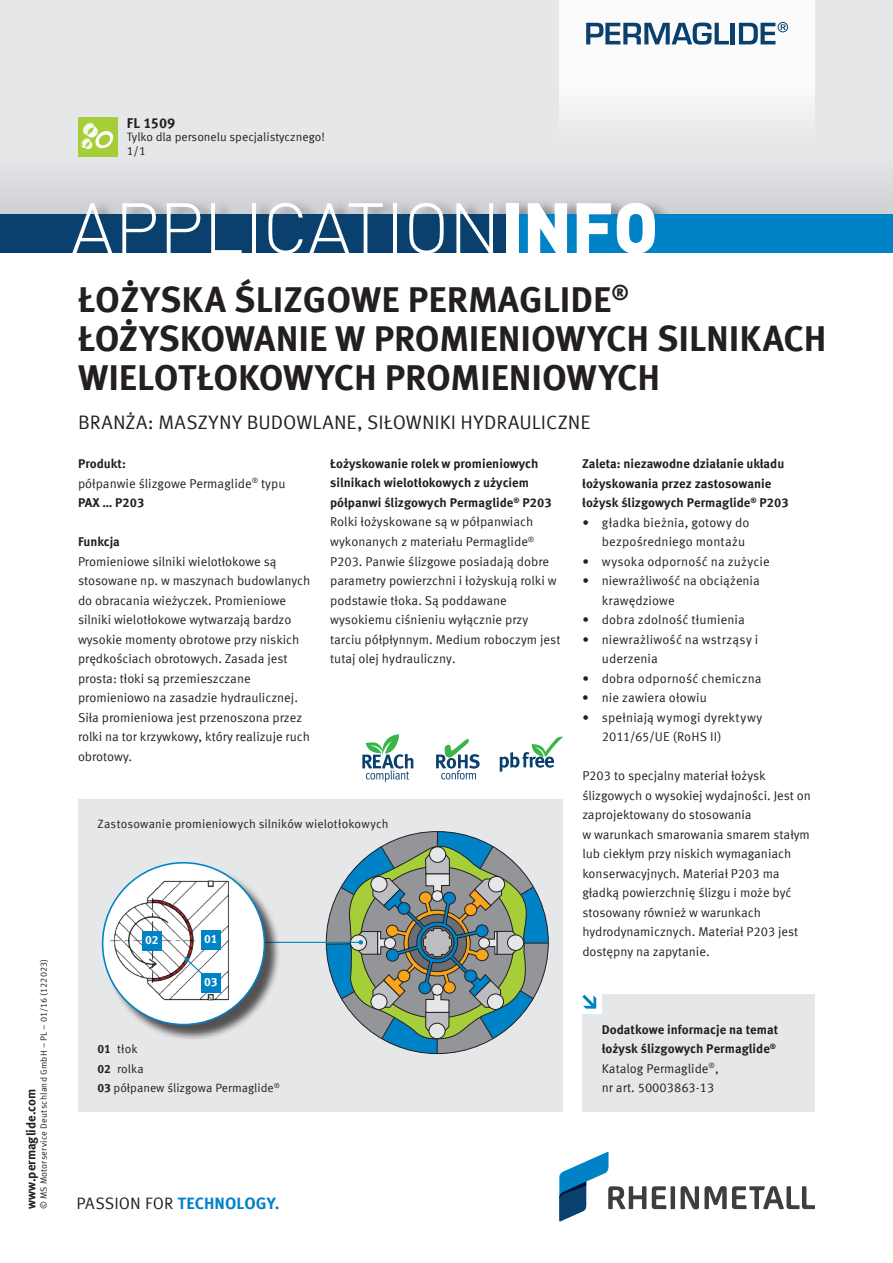
<style>
.page{position:relative;width:893px;height:1263px;background:#fff}
.page>*{position:absolute;margin:0;border:0;box-sizing:border-box;transform-origin:0 0}
.t1{font:300 70.5px "DIN Pro";color:#fff}
.t2{font:700 36px/39px "Meta Offc Pro";letter-spacing:-.005em;color:#231f20}
.t3{font:19.5px "Meta Offc Pro Norm";color:#231f20}
.t4{font:700 16.5px "Meta Offc Pro";letter-spacing:.005em;color:#0082c7}
.t5{font:700 14.25px "Meta Offc Pro";color:#231f20}
.t6{font:12.75px/19.5px "Meta Offc Pro Norm";color:#231f20}
.t7{font:700 12.75px/19.5px "Meta Offc Pro";color:#231f20}
.t8{font:12px/19.5px "Meta Offc Pro Norm";color:#231f20}
.t9{font:700 12px "Meta Offc Pro";color:#fff}
.t10{font:9px "Meta Offc Pro Norm";letter-spacing:.02em;color:#231f20}
.s1{font-weight:900}
.s2{font-family:"Meta Offc Pro";font-weight:700}
.s3{font-family:"Meta Offc Pro Norm";font-weight:400;color:#231f20}
</style>
<div class="page">
<div style="left:0;top:0;width:893px;height:224px;background:#e6e7e9"></div>
<div style="left:0;top:156px;width:893px;height:58px;background:#dcdde0"></div>
<div style="left:74px;top:198px;width:600px;height:16px;background:#231f20;opacity:.4"></div>
<div style="left:0;top:214px;width:893px;height:39px;background:#09406e"></div>
<div style="left:507px;top:214px;width:386px;height:39px;background:#0082c7"></div>
<div style="left:78px;top:117px;width:39px;height:39px;background:#a6ce39"></div>
<svg style="left:81px;top:122px;width:33px;height:28px"></svg>
<div style="left:559px;top:0;width:256px;height:142px;background:linear-gradient(to bottom,#fff,#edeeef)"></div>
<svg style="left:586px;top:22px;width:143px;height:23px;background:#89a3b8"></svg>
<hr style="left:731px;top:23px;width:4px;height:21px;background:#09406e">
<svg style="left:739px;top:22px;width:49px;height:22px"></svg>
<svg style="left:559px;top:1151px;width:256px;height:70px"></svg>
<div style="left:78px;top:800px;width:485px;height:312px;background:#e6e7e9"></div>
<svg style="left:436px;top:739px;width:44px;height:40px"></svg>
<svg style="left:500px;top:737px;width:63px;height:35px"></svg>
<svg style="left:362px;top:734px;width:51px;height:48px"></svg>
<hr style="left:264px;top:942px;width:97px;height:1px;background:#0082c7">
<svg style="left:326px;top:831px;width:222px;height:222px"></svg>
<div style="left:104px;top:864px;width:177px;height:177px;background:#231f20;opacity:.75"></div>
<div style="left:103px;top:863px;width:161px;height:161px;background:#fff;border-radius:50%"></div>
<img style="left:103px;top:864px;width:138px;height:159px">
<div style="left:201px;top:930px;width:20px;height:19px;background:#0082c7"></div>
<div style="left:142px;top:931px;width:20px;height:19px;background:#0082c7"></div>
<div style="left:201px;top:973px;width:20px;height:19px;background:#0082c7"></div>
<svg style="left:185px;top:957px;width:18px;height:18px"></svg>
<div style="left:582px;top:995px;width:233px;height:117px;background:#e6e7e9"></div>
<div style="left:582px;top:994px;width:20px;height:20px;background:#fff"></div>
<svg style="left:582px;top:995px;width:14px;height:13px"></svg>
<p class="t10" style="left:37px;top:1209px;width:252px;rotate:-90deg">© MS Motorservice Deutschland GmbH – PL – 01/16 (122023)</p>
<p class="t7" style="left:21px;top:1209px;width:122px;rotate:-90deg">www.permaglide.com</p>
<p class="t5" style="left:127px;top:112px;width:50px">FL 1509</p>
<p class="t8" style="left:127px;top:141px;width:21px">1/1</p>
<p class="t8" style="left:127px;top:127px;width:200px">Tylko dla personelu specjalistycznego!</p>
<h1 class="t1" style="left:71px;top:175px;width:589px">APPLICATION<span class="s1">INFO</span></h1>
<h2 class="t2" style="left:78px;top:278px;width:750px">ŁOŻYSKA ŚLIZGOWE PERMAGLIDE<sup>®<br></sup>ŁOŻYSKOWANIE W PROMIENIOWYCH SILNIKACH<br>WIELOTŁOKOWYCH PROMIENIOWYCH</h2>
<h3 class="t3" style="left:78px;top:408px;width:514px">BRANŻA: MASZYNY BUDOWLANE, SIŁOWNIKI HYDRAULICZNE</h3>
<p class="t7" style="left:78px;top:453px;width:49px">Produkt:</p>
<p class="t6" style="left:78px;top:473px;width:209px">półpanwie ślizgowe Permaglide<sup>®</sup> typu</p>
<p class="t7" style="left:78px;top:492px;width:68px">PAX … P203</p>
<p class="t7" style="left:78px;top:531px;width:43px">Funkcja</p>
<p class="t6" style="left:78px;top:551px;width:234px">Promieniowe silniki wielotłokowe są stosowane np. w maszynach budowlanych do obracania wieżyczek. Promieniowe silniki wielotłokowe wytwarzają bardzo wysokie momenty obrotowe przy niskich prędkościach obrotowych. Zasada jest prosta: tłoki są przemieszczane promieniowo na zasadzie hydraulicznej.<br>Siła promieniowa jest przenoszona przez rolki na tor krzywkowy, który realizuje ruch obrotowy.</p>
<p class="t7" style="left:330px;top:453px;width:223px">Łożyskowanie rolek w promieniowych silnikach wielotłokowych z użyciem półpanwi ślizgowych Permaglide<sup>®</sup> P203</p>
<p class="t6" style="left:330px;top:511px;width:232px">Rolki łożyskowane są w półpanwiach wykonanych z materiału Permaglide<sup>® </sup>P203. Panwie ślizgowe posiadają dobre parametry powierzchni i łożyskują rolki w podstawie tłoka. Są poddawane wysokiemu ciśnieniu wyłącznie przy tarciu półpłynnym. Medium roboczym jest tutaj olej hydrauliczny.</p>
<p class="t7" style="left:582px;top:453px;width:208px">Zaleta: niezawodne działanie układu łożyskowania przez zastosowanie łożysk ślizgowych Permaglide<sup>®</sup> P203</p>
<p class="t6" style="left:602px;top:512px;width:149px;text-indent:-19px">• gładka bieżnia, gotowy do bezpośredniego montażu</p>
<p class="t6" style="left:582px;top:551px;width:189px">• wysoka odporność na zużycie</p>
<p class="t6" style="left:602px;top:570px;width:159px;text-indent:-19px">• niewrażliwość na obciążenia krawędziowe</p>
<p class="t6" style="left:582px;top:609px;width:164px">• dobra zdolność tłumienia</p>
<p class="t6" style="left:602px;top:628px;width:158px;text-indent:-19px">• niewrażliwość na wstrząsy i uderzenia</p>
<p class="t6" style="left:582px;top:667px;width:181px">• dobra odporność chemiczna</p>
<p class="t6" style="left:582px;top:687px;width:126px">• nie zawiera ołowiu</p>
<p class="t6" style="left:602px;top:706px;width:162px;text-indent:-19px">• spełniają wymogi dyrektywy<br>2011/65/UE (RoHS II)</p>
<p class="t6" style="left:582px;top:765px;width:230px">P203 to specjalny materiał łożysk ślizgowych o wysokiej wydajności. Jest on zaprojektowany do stosowania<br>w warunkach smarowania smarem stałym lub ciekłym przy niskich wymaganiach konserwacyjnych. Materiał P203 ma gładką powierzchnię ślizgu i może być stosowany również w warunkach hydrodynamicznych. Materiał P203 jest dostępny na zapytanie.</p>
<p class="t8" style="left:97px;top:813px;width:293px">Zastosowanie promieniowych silników wielotłokowych</p>
<p class="t9" style="left:145px;top:930px;width:15px">02</p>
<p class="t9" style="left:204px;top:930px;width:15px">01</p>
<p class="t9" style="left:204px;top:972px;width:15px">03</p>
<p class="t8" style="left:97px;top:1038px;width:184px"><span class="s2">01</span> tłok<br><span class="s2">02</span> rolka<br><span class="s2">03</span> półpanew ślizgowa Permaglide<sup>®</sup></p>
<p class="t4" style="left:76px;top:1190px;width:205px"><span class="s3">PASSION FOR</span> TECHNOLOGY.</p>
<p class="t7" style="left:602px;top:1019px;width:178px">Dodatkowe informacje na temat łożysk ślizgowych Permaglide<sup>®</sup></p>
<p class="t6" style="left:602px;top:1058px;width:118px">Katalog Permaglide<sup>®</sup>, nr art. 50003863-13</p>
</div>
